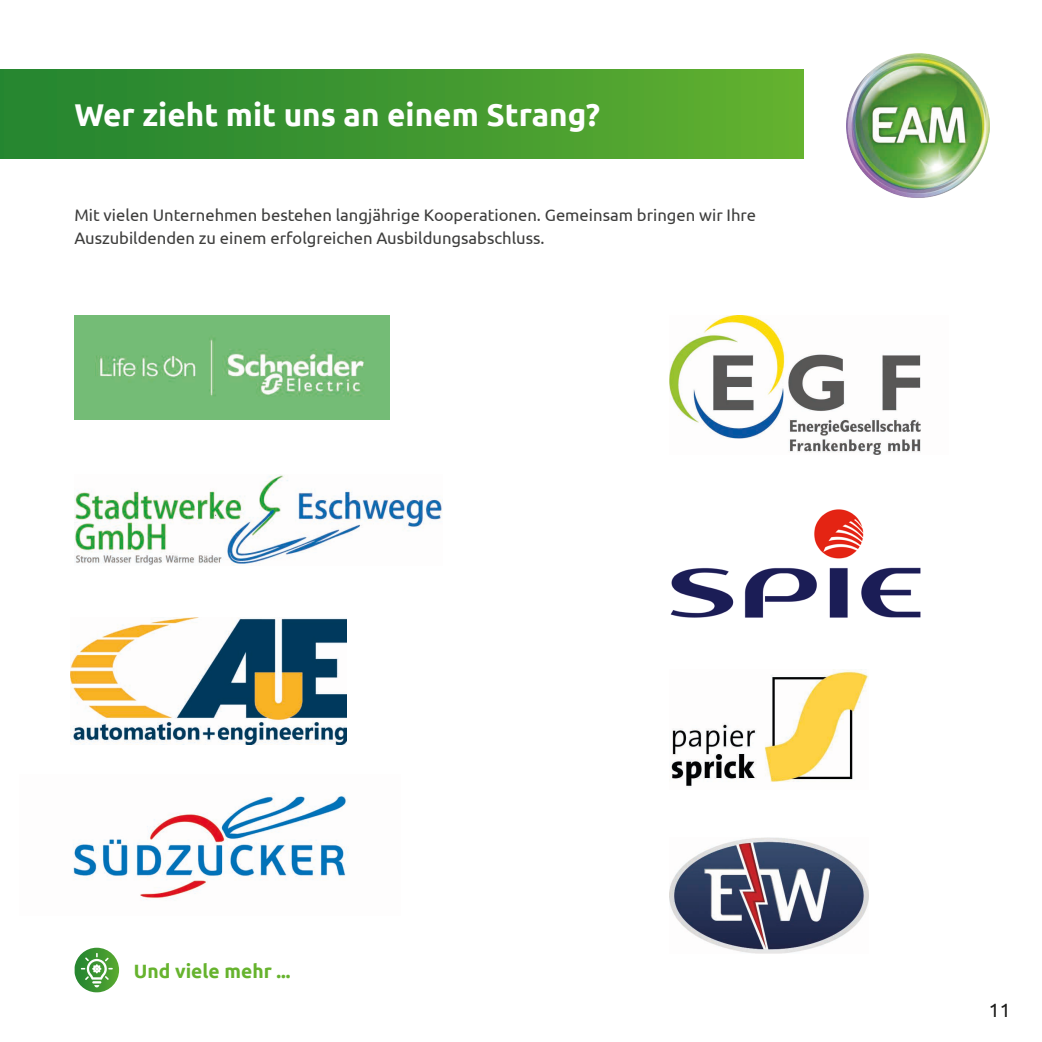
<style>
.page{position:relative;width:1042px;height:1042px;background:#fff}
.page>*{position:absolute;margin:0;border:0;box-sizing:border-box;transform-origin:0 0}
.t1{font:700 31.5px "Ubuntu";color:#fff}
.t2{font:700 19.25px "Ubuntu";color:#66b32e}
.t3{font:19.25px "Ubuntu";color:#1d1d1b}
.t4{font:16.62px/22.2px "Ubuntu";color:#3d3d3c}
</style>
<div class="page">
<img style="left:846px;top:53px;width:143px;height:145px">
<div style="left:0;top:69px;width:804px;height:90px;background:linear-gradient(to right,#218230,#62b030)"></div>
<svg style="left:75px;top:947px;width:44px;height:45px"></svg>
<img style="left:75px;top:474px;width:367px;height:91px">
<img style="left:70px;top:617px;width:277px;height:127px">
<img style="left:670px;top:315px;width:251px;height:139px">
<img style="left:671px;top:669px;width:197px;height:118px">
<img style="left:670px;top:837px;width:198px;height:116px">
<img style="left:75px;top:315px;width:314px;height:104px">
<img style="left:73px;top:793px;width:275px;height:107px">
<img style="left:670px;top:509px;width:251px;height:109px">
<h1 class="t1" style="left:74px;top:96px;width:527px">Wer zieht mit uns an einem Strang?</h1>
<p class="t4" style="left:74px;top:204px;width:683px">Mit vielen Unternehmen bestehen langjährige Kooperationen. Gemeinsam bringen wir Ihre<br>Auszubildenden zu einem erfolgreichen Ausbildungsabschluss.</p>
<p class="t2" style="left:134px;top:959px;width:158px">Und viele mehr ...</p>
<p class="t3" style="left:989px;top:998px;width:23px">11</p>
</div>
